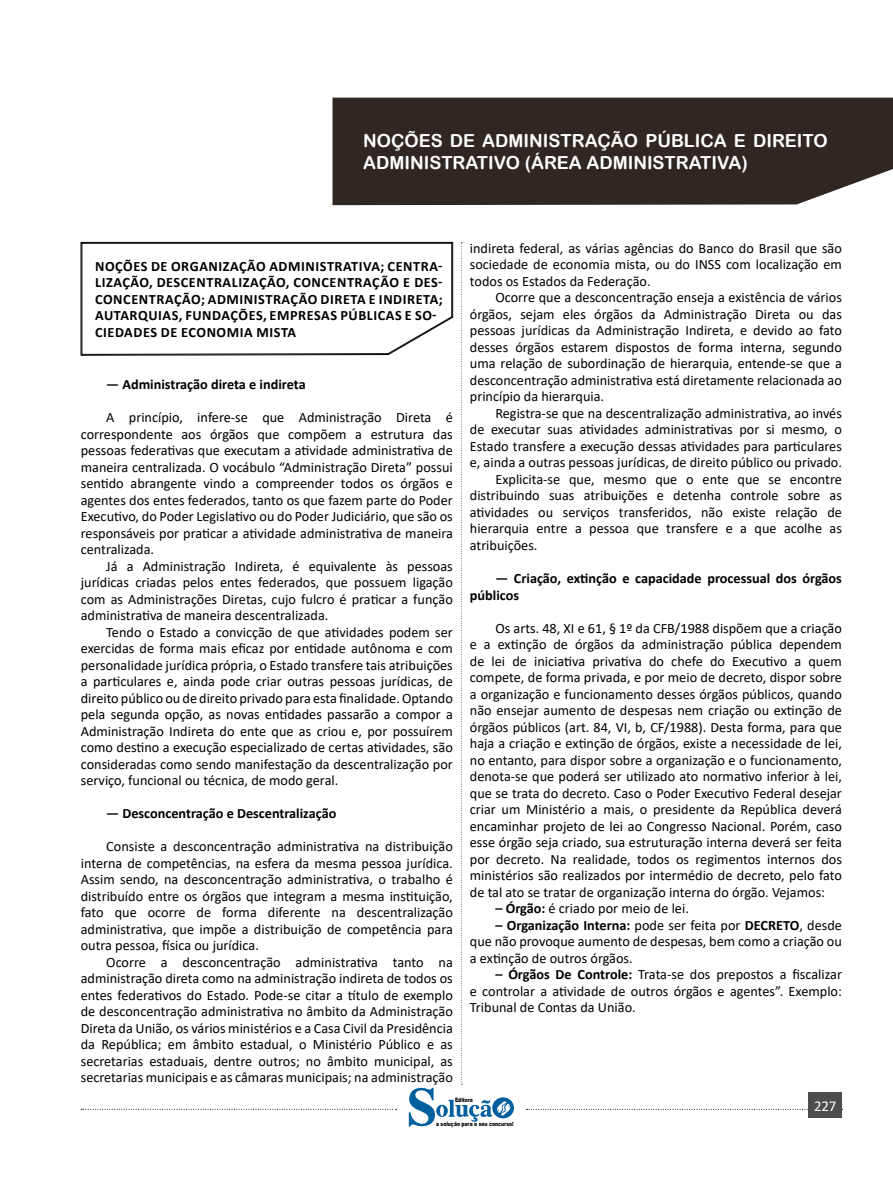
<style>
.page{position:relative;width:893px;height:1191px;background:#fff}
.page>*{position:absolute;margin:0;border:0;box-sizing:border-box;transform-origin:0 0}
.t1{font:18px/21.6px "Arial Rounded MT Bold";color:#fff}
.t2{font:15px "Calibri";color:#fff}
.t3{font:14.25px/16.5px "Calibri";color:#000;text-align:justify}
.CAIXINHAS{font:700 14.25px/16.5px "Calibri";letter-spacing:.04em;color:#000}
.CAIXINHAS-2{font:700 14.25px/16.5px "Calibri";color:#000}
.t4{font:900 6px "Arial";color:#000;scale:.76 1}
.s1{font-weight:700}
</style>
<div class="page">
<div style="left:332px;top:98px;width:561px;height:107px;background:#302722"></div>
<svg style="left:527px;top:1109px;width:316px;height:1px"></svg>
<div style="left:809px;top:1092px;width:33px;height:26px;background:#4d4d4d"></div>
<svg style="left:81px;top:242px;width:433px;height:885px"></svg>
<p class="t1" style="left:363px;top:130px;width:466px">NOÇÕES DE ADMINISTRAÇÃO PÚBLICA E DIREITO<br>ADMINISTRATIVO (ÁREA ADMINISTRATIVA)</p>
<p class="CAIXINHAS" style="left:95px;top:257px;width:349px">NOÇÕES DE ORGANIZAÇÃO ADMINISTRATIVA; CENTRA-LIZAÇÃO, DESCENTRALIZAÇÃO, CONCENTRAÇÃO E DES-CONCENTRAÇÃO; ADMINISTRAÇÃO DIRETA E INDIRETA; AUTARQUIAS, FUNDAÇÕES, EMPRESAS PÚBLICAS E SO-CIEDADES DE ECONOMIA MISTA</p>
<p class="CAIXINHAS" style="left:106px;top:376px;width:201px">— Administração direta e indireta</p>
<p class="t3" style="left:81px;top:409px;width:374px;text-indent:26px">A princípio, infere-se que Administração Direta é correspondente aos órgãos que compõem a estrutura das pessoas federativas que executam a atividade administrativa de maneira centralizada. O vocábulo “Administração Direta” possui sentido abrangente vindo a compreender todos os órgãos e agentes dos entes federados, tanto os que fazem parte do Poder Executivo, do Poder Legislativo ou do Poder Judiciário, que são os responsáveis por praticar a atividade administrativa de maneira centralizada.</p>
<p class="t3" style="left:81px;top:557px;width:374px;text-indent:26px">Já a Administração Indireta, é equivalente às pessoas jurídicas criadas pelos entes federados, que possuem ligação com as Administrações Diretas, cujo fulcro é praticar a função administrativa de maneira descentralizada.</p>
<p class="t3" style="left:81px;top:623px;width:374px;text-indent:26px">Tendo o Estado a convicção de que atividades podem ser exercidas de forma mais eficaz por entidade autônoma e com personalidade jurídica própria, o Estado transfere tais atribuições a particulares e, ainda pode criar outras pessoas jurídicas, de direito público ou de direito privado para esta finalidade. Optando pela segunda opção, as novas entidades passarão a compor a Administração Indireta do ente que as criou e, por possuírem como destino a execução especializado de certas atividades, são consideradas como sendo manifestação da descentralização por serviço, funcional ou técnica, de modo geral.</p>
<p class="CAIXINHAS" style="left:106px;top:805px;width:232px">— Desconcentração e Descentralização</p>
<p class="t3" style="left:81px;top:838px;width:374px;text-indent:26px">Consiste a desconcentração administrativa na distribuição interna de competências, na esfera da mesma pessoa jurídica.<br>Assim sendo, na desconcentração administrativa, o trabalho é distribuído entre os órgãos que integram a mesma instituição, fato que ocorre de forma diferente na descentralização administrativa, que impõe a distribuição de competência para outra pessoa, física ou jurídica.</p>
<p class="t3" style="left:81px;top:953px;width:374px;text-indent:26px">Ocorre a desconcentração administrativa tanto na administração direta como na administração indireta de todos os entes federativos do Estado. Pode-se citar a título de exemplo de desconcentração administrativa no âmbito da Administração Direta da União, os vários ministérios e a Casa Civil da Presidência da República; em âmbito estadual, o Ministério Público e as secretarias estaduais, dentre outros; no âmbito municipal, as secretarias municipais e as câmaras municipais; na administração</p>
<p class="t3" style="left:470px;top:239px;width:374px">indireta federal, as várias agências do Banco do Brasil que são sociedade de economia mista, ou do INSS com localização em todos os Estados da Federação.</p>
<p class="t3" style="left:470px;top:289px;width:374px;text-indent:26px">Ocorre que a desconcentração enseja a existência de vários órgãos, sejam eles órgãos da Administração Direta ou das pessoas jurídicas da Administração Indireta, e devido ao fato desses órgãos estarem dispostos de forma interna, segundo uma relação de subordinação de hierarquia, entende-se que a desconcentração administrativa está diretamente relacionada ao princípio da hierarquia.</p>
<p class="t3" style="left:470px;top:404px;width:374px;text-indent:26px">Registra-se que na descentralização administrativa, ao invés de executar suas atividades administrativas por si mesmo, o Estado transfere a execução dessas atividades para particulares e, ainda a outras pessoas jurídicas, de direito público ou privado.</p>
<p class="t3" style="left:470px;top:470px;width:374px;text-indent:26px">Explicita-se que, mesmo que o ente que se encontre distribuindo suas atribuições e detenha controle sobre as atividades ou serviços transferidos, não existe relação de hierarquia entre a pessoa que transfere e a que acolhe as atribuições.</p>
<p class="CAIXINHAS-2" style="left:470px;top:570px;width:374px;text-indent:26px">— Criação, extinção e capacidade processual dos órgãos públicos</p>
<p class="t3" style="left:470px;top:619px;width:374px;text-indent:26px">Os arts. 48, XI e 61, § 1º da CFB/1988 dispõem que a criação e a extinção de órgãos da administração pública dependem de lei de iniciativa privativa do chefe do Executivo a quem compete, de forma privada, e por meio de decreto, dispor sobre a organização e funcionamento desses órgãos públicos, quando não ensejar aumento de despesas nem criação ou extinção de órgãos públicos (art. 84, VI, b, CF/1988). Desta forma, para que haja a criação e extinção de órgãos, existe a necessidade de lei, no entanto, para dispor sobre a organização e o funcionamento, denota-se que poderá ser utilizado ato normativo inferior à lei, que se trata do decreto. Caso o Poder Executivo Federal desejar criar um Ministério a mais, o presidente da República deverá encaminhar projeto de lei ao Congresso Nacional. Porém, caso esse órgão seja criado, sua estruturação interna deverá ser feita por decreto. Na realidade, todos os regimentos internos dos ministérios são realizados por intermédio de decreto, pelo fato de tal ato se tratar de organização interna do órgão. Vejamos:</p>
<p class="t3" style="left:495px;top:899px;width:195px"><span class="s1">– Órgão:</span> é criado por meio de lei.</p>
<p class="t3" style="left:470px;top:916px;width:374px;text-indent:26px"><span class="s1">– Organização Interna:</span> pode ser feita por <span class="s1">DECRETO</span>, desde que não provoque aumento de despesas, bem como a criação ou a extinção de outros órgãos.</p>
<p class="t3" style="left:470px;top:965px;width:374px;text-indent:26px"><span class="s1">– Órgãos De Controle:</span> Trata-se dos prepostos a fiscalizar e controlar a atividade de outros órgãos e agentes”. Exemplo:<br>Tribunal de Contas da União.</p>
<p class="t4" style="left:455px;top:1095px;width:25px">Editora</p>
<p class="t4" style="left:436px;top:1119px;width:103px">a solução para o seu concurso!</p>
<p class="t2" style="left:814px;top:1095px;width:24px">227</p>
</div>
